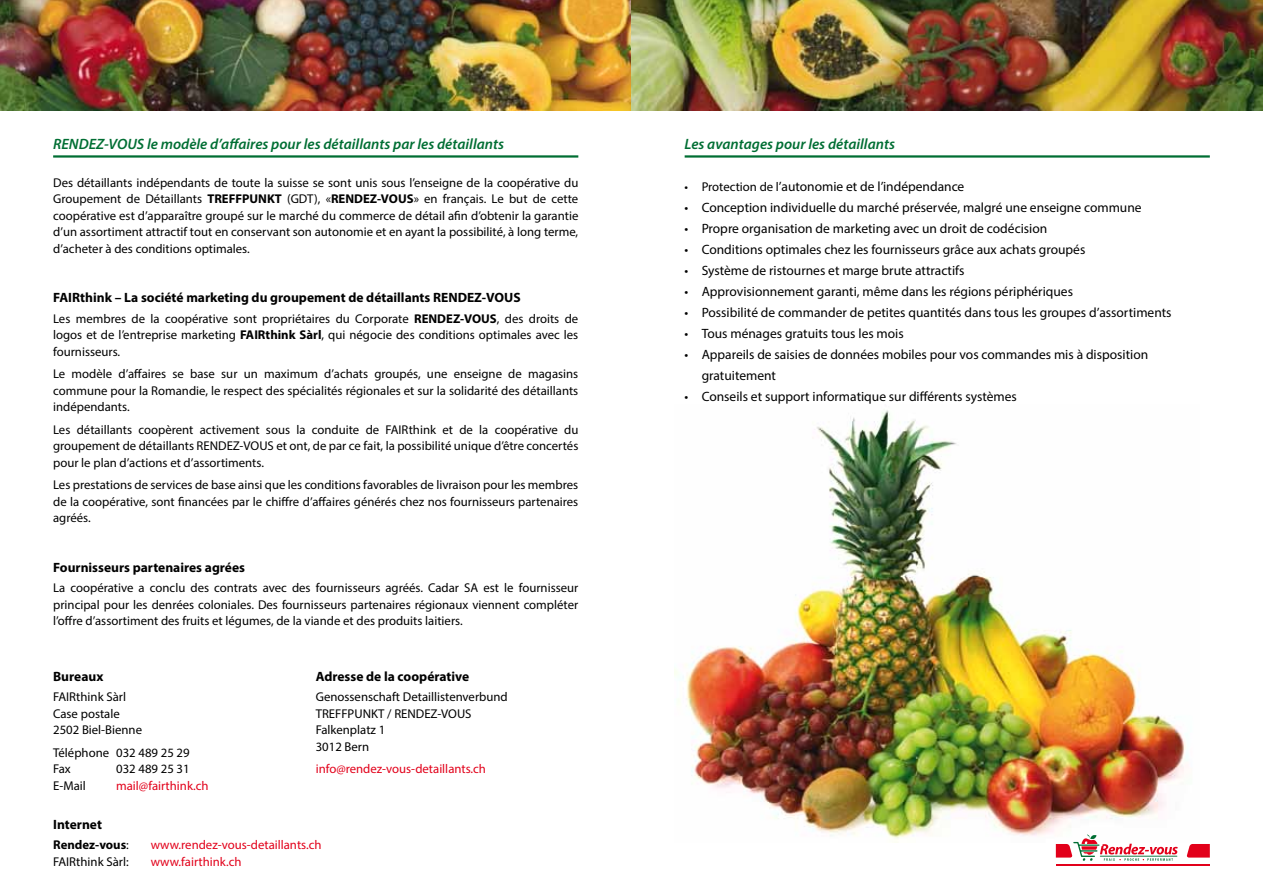
<style>
.page{position:relative;width:1263px;height:893px;background:#fff}
.page>*{position:absolute;margin:0;border:0;box-sizing:border-box;transform-origin:0 0}
.t1{font:italic 600 15px "Myriad Pro";color:#006e33}
.t2{font:13.5px/21px "Myriad Pro";color:#000}
.t3{font:700 13.5px "Myriad Pro";color:#000}
.t4{font:12.75px/16.5px "Myriad Pro";color:#000;text-align:justify}
.t5{font:12.75px "Myriad Pro";color:#e2001a}
.t6{font:700 12.75px "Myriad Pro";color:#000}
.s1{font-weight:700}
.s2{font-weight:400}
.s3{font-size:12.75px}
</style>
<div class="page">
<img style="left:0;top:0;width:1263px;height:110px">
<img style="left:674px;top:410px;width:514px;height:432px">
<hr style="left:685px;top:155px;width:525px;height:3px;background:#006e33">
<hr style="left:53px;top:155px;width:525px;height:3px;background:#006e33">
<hr style="left:1056px;top:864px;width:154px;height:2px;background:#e2001a">
<svg style="left:1186px;top:844px;width:24px;height:14px"></svg>
<svg style="left:1056px;top:834px;width:122px;height:27px"></svg>
<p class="t1" style="left:53px;top:135px;width:452px">RENDEZ-VOUS le modèle d’affaires pour les détaillants par les détaillants</p>
<p class="t4" style="left:53px;top:174px;width:527px">Des détaillants indépendants de toute la suisse se sont unis sous l’enseigne de la coopérative du Groupement de Détaillants <span class="s1">TREFFPUNKT</span> (GDT), «<span class="s1">RENDEZ-VOUS</span>» en français. Le but de cette coopérative est d’apparaître groupé sur le marché du commerce de détail afin d’obtenir la garantie d’un assortiment attractif tout en conservant son autonomie et en ayant la possibilité, à long terme, d’acheter à des conditions optimales.</p>
<p class="t3" style="left:53px;top:289px;width:469px">FAIRthink – La société marketing du groupement de détaillants RENDEZ-VOUS</p>
<p class="t4" style="left:53px;top:310px;width:527px">Les membres de la coopérative sont propriétaires du Corporate <span class="s1">RENDEZ-VOUS</span>, des droits de logos et de l’entreprise marketing <span class="s1">FAIRthink Sàrl</span>, qui négocie des conditions optimales avec les fournisseurs.</p>
<p class="t4" style="left:53px;top:366px;width:527px">Le modèle d’affaires se base sur un maximum d’achats groupés, une enseigne de magasins commune pour la Romandie, le respect des spécialités régionales et sur la solidarité des détaillants indépendants.</p>
<p class="t4" style="left:53px;top:421px;width:527px">Les détaillants coopèrent activement sous la conduite de FAIRthink et de la coopérative du groupement de détaillants RENDEZ-VOUS et ont, de par ce fait, la possibilité unique d’être concertés pour le plan d’actions et d’assortiments.</p>
<p class="t4" style="left:53px;top:477px;width:527px">Les prestations de services de base ainsi que les conditions favorables de livraison pour les membres de la coopérative, sont financées par le chiffre d’affaires générés chez nos fournisseurs partenaires agréés.</p>
<p class="t3" style="left:53px;top:558px;width:193px">Fournisseurs partenaires agrées</p>
<p class="t4" style="left:53px;top:580px;width:527px">La coopérative a conclu des contrats avec des fournisseurs agréés. Cadar SA est le fournisseur principal pour les denrées coloniales. Des fournisseurs partenaires régionaux viennent compléter l’offre d’assortiment des fruits et légumes, de la viande et des produits laitiers.</p>
<p class="t3" style="left:53px;top:667px;width:52px">Bureaux</p>
<p class="t4" style="left:53px;top:689px;width:90px;text-align:left">FAIRthink Sàrl<br>Case postale<br>2502 Biel-Bienne</p>
<p class="t4" style="left:53px;top:744px;width:138px">Téléphone 032 489 25 29<br>Fax</p>
<p class="t4" style="left:116px;top:761px;width:75px">032 489 25 31</p>
<p class="t4" style="left:53px;top:777px;width:34px">E-Mail</p>
<p class="t5" style="left:116px;top:778px;width:94px">mail@fairthink.ch</p>
<p class="t3" style="left:316px;top:667px;width:155px">Adresse de la coopérative</p>
<p class="t4" style="left:316px;top:689px;width:194px;text-align:left">Genossenschaft Detaillistenverbund<br>TREFFPUNKT / RENDEZ-VOUS<br>Falkenplatz 1<br>3012 Bern</p>
<p class="t5" style="left:316px;top:761px;width:172px">info@rendez-vous-detaillants.ch</p>
<p class="t3" style="left:53px;top:815px;width:50px">Internet</p>
<p class="t6" style="left:53px;top:837px;width:77px">Rendez-vous<span class="s2">:</span></p>
<p class="t5" style="left:151px;top:837px;width:172px">www.rendez-vous-detaillants.ch</p>
<p class="t4" style="left:53px;top:853px;width:77px">FAIRthink Sàrl:</p>
<p class="t5" style="left:151px;top:854px;width:92px">www.fairthink.ch</p>
<p class="t1" style="left:685px;top:135px;width:212px">Les avantages pour les détaillants</p>
<p class="t2" style="left:685px;top:176px;width:281px"><span class="s3">• Protection de l</span>’autonomie et de l’indépendance</p>
<p class="t2" style="left:685px;top:197px;width:458px">• Conception individuelle du marché préservée, malgré une enseigne commune</p>
<p class="t2" style="left:685px;top:218px;width:364px">• Propre organisation de marketing avec un droit de codécision</p>
<p class="t2" style="left:685px;top:239px;width:402px">• Conditions optimales chez les fournisseurs grâce aux achats groupés</p>
<p class="t2" style="left:685px;top:260px;width:281px">• Système de ristournes et marge brute attractifs</p>
<p class="t2" style="left:685px;top:281px;width:390px">• Approvisionnement garanti, même dans les régions périphériques</p>
<p class="t2" style="left:685px;top:302px;width:488px">• Possibilité de commander de petites quantités dans tous les groupes d’assortiments</p>
<p class="t2" style="left:685px;top:323px;width:221px">• Tous ménages gratuits tous les mois</p>
<p class="t2" style="left:702px;top:344px;width:448px;text-indent:-17px">• Appareils de saisies de données mobiles pour vos commandes mis à disposition gratuitement</p>
<p class="t2" style="left:685px;top:386px;width:334px">• Conseils et support informatique sur différents systèmes</p>
</div>
